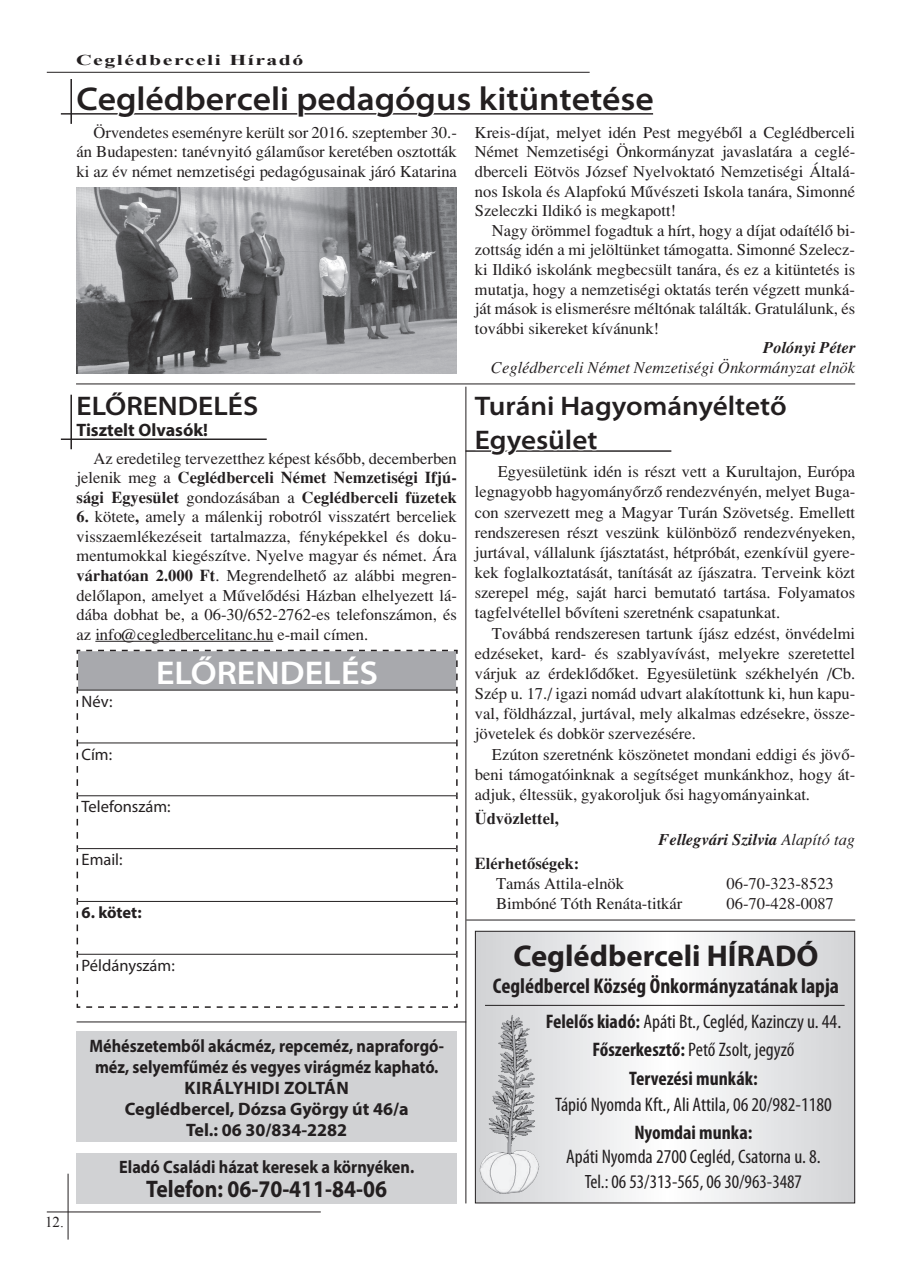
<style>
.page{position:relative;width:902px;height:1280px;background:#fff}
.page>*{position:absolute;margin:0;border:0;box-sizing:border-box;transform-origin:0 0}
.t1{font:600 semi-expanded 33px "Myriad Pro";color:#231f20}
.t2{font:600 semi-expanded 33px "Myriad Pro";color:#fff}
.t3{font:700 30.15px "Myriad Pro";color:#231f20}
.t4{font:600 semi-expanded 27px/33.6px "Myriad Pro";color:#231f20}
.t5{font:700 24px "Myriad Pro";color:#231f20;scale:.9 1}
.t6{font:700 condensed 21.45px "Myriad Pro";color:#231f20}
.t7{font:condensed 19.65px/28.8px "Myriad Pro";color:#231f20;text-align:center}
.t8{font:700 condensed 19.65px "Myriad Pro";color:#231f20}
.t9{font:condensed 19.35px "Myriad Pro";color:#231f20}
.t10{font:700 18px/21px "Myriad Pro";color:#231f20;text-align:center;scale:.9 1}
.t11{font:700 18px "Myriad Pro";color:#231f20}
.t12{font:16.5px/20.1px "H Times";color:#231f20;text-align:justify}
.t13{font:16.5px/19.5px "H Times Bold";color:#231f20}
.t14{font:16.5px "H Times Italic";color:#231f20}
.t15{font:italic 16.5px "H Times Bold";color:#231f20}
.t16{font:16.5px "Myriad Pro";color:#231f20}
.t17{font:700 16.5px "Myriad Pro";letter-spacing:-.005em;color:#231f20}
.t18{font:700 15px "Times New Roman";letter-spacing:.07em;color:#231f20;scale:1.45 1}
.t19{font:15px "Times New Roman";color:#231f20}
.s1{font-family:"H Times"}
.s2{font-family:"H Times Bold"}
.s3{font-family:"H Times Italic";font-style:normal}
.s4{font-weight:700}
</style>
<div class="page">
<hr style="left:47px;top:72px;width:542px;height:1px;background:#231f20">
<hr style="left:47px;top:1211px;width:274px;height:1px;background:#231f20">
<hr style="left:68px;top:1174px;width:1px;height:65px;background:#231f20">
<hr style="left:465px;top:450px;width:206px;height:2px;background:#231f20">
<hr style="left:61px;top:113px;width:592px;height:2px;background:#231f20">
<hr style="left:70px;top:79px;width:2px;height:45px;background:#231f20">
<hr style="left:61px;top:438px;width:206px;height:2px;background:#231f20">
<hr style="left:70px;top:395px;width:2px;height:54px;background:#231f20">
<svg style="left:75px;top:113px;width:63px;height:88px"></svg>
<svg style="left:144px;top:71px;width:129px;height:44px"></svg>
<div style="left:280px;top:85px;width:8px;height:8px;border:3px solid #fff;border-radius:50%"></div>
<svg style="left:295px;top:71px;width:359px;height:44px"></svg>
<hr style="left:95px;top:641px;width:178px;height:1px;background:#231f20">
<hr style="left:78px;top:742px;width:378px;height:1px;background:#231f20">
<hr style="left:78px;top:795px;width:378px;height:1px;background:#231f20">
<hr style="left:78px;top:848px;width:378px;height:1px;background:#231f20">
<hr style="left:78px;top:901px;width:378px;height:1px;background:#231f20">
<svg style="left:76px;top:649px;width:382px;height:84px"></svg>
<svg style="left:77px;top:740px;width:1px;height:46px"></svg>
<svg style="left:456px;top:740px;width:1px;height:46px"></svg>
<svg style="left:77px;top:792px;width:1px;height:47px"></svg>
<svg style="left:456px;top:792px;width:1px;height:47px"></svg>
<svg style="left:77px;top:845px;width:1px;height:46px"></svg>
<svg style="left:456px;top:845px;width:1px;height:46px"></svg>
<svg style="left:77px;top:898px;width:1px;height:46px"></svg>
<svg style="left:456px;top:898px;width:1px;height:46px"></svg>
<svg style="left:76px;top:951px;width:382px;height:57px"></svg>
<svg style="left:472px;top:450px;width:200px;height:2px"></svg>
<svg style="left:477px;top:933px;width:376px;height:268px"></svg>
<div style="left:475px;top:931px;width:380px;height:272px;border:1px solid #231f20"></div>
<hr style="left:485px;top:1005px;width:359px;height:1px;background:#231f20">
<img style="left:475px;top:1012px;width:70px;height:185px">
<img style="left:77px;top:187px;width:380px;height:186px">
<hr style="left:76px;top:384px;width:779px;height:1px;background:#231f20">
<hr style="left:465px;top:387px;width:1px;height:816px;background:#231f20">
<hr style="left:466px;top:920px;width:389px;height:1px;background:#231f20">
<div style="left:77px;top:1032px;width:380px;height:110px;background:#d1d2d4"></div>
<hr style="left:77px;top:1021px;width:389px;height:1px;background:#231f20">
<div style="left:77px;top:1153px;width:380px;height:50px;background:#d1d2d4"></div>
<p class="t19" style="left:45px;top:1211px;width:20px">12.</p>
<p class="t18" style="left:76px;top:50px;width:158px">Ceglédberceli Híradó</p>
<h1 class="t1" style="left:77px;top:80px;width:578px">Ceglédberceli pedagógus kitüntetése</h1>
<p class="t12" style="left:77px;top:123px;width:382px;line-height:19.6px;text-indent:17px">Örvendetes eseményre került sor 2016. szeptember 30.- án Budapesten: tanévnyitó gálaműsor keretében osztották ki az év német nemzetiségi pedagógusainak járó Katarina</p>
<p class="t12" style="left:475px;top:122px;width:382px;line-height:19.6px">Kreis-díjat, melyet idén Pest megyéből a Ceglédberceli Német Nemzetiségi Önkormányzat javaslatára a ceglé&shy;dberceli Eötvös József Nyelvoktató Nemzetiségi Általá&shy;nos Iskola és Alapfokú Művészeti Iskola tanára, Simonné Szeleczki Ildikó is megkapott!</p>
<p class="t12" style="left:475px;top:220px;width:382px;line-height:19.6px;text-indent:17px">Nagy örömmel fogadtuk a hírt, hogy a díjat odaítélő bi&shy;zottság idén a mi jelöltünket támogatta. Simonné Szelecz&shy;ki Ildikó iskolánk megbecsült tanára, és ez a kitüntetés is mutatja, hogy a nemzetiségi oktatás terén végzett munká&shy;ját mások is elismerésre méltónak találták. Gratulálunk, és további sikereket kívánunk!</p>
<p class="t15" style="left:763px;top:339px;width:94px">Polónyi Péter</p>
<p class="t14" style="left:491px;top:358px;width:365px">Ceglédberceli Német Nemzetiségi Önkormányzat elnök</p>
<h3 class="t4" style="left:77px;top:389px;width:183px">ELŐRENDELÉS</h3>
<p class="t11" style="left:77px;top:418px;width:133px">Tisztelt Olvasók!</p>
<p class="t12" style="left:94px;top:448px;width:365px">Az eredetileg tervezetthez képest később, decemberben</p>
<p class="t13" style="left:77px;top:468px;width:382px"><span class="s1">jelenik meg a</span> Ceglédberceli Német Nemzetiségi Ifjú&shy;sági Egyesület <span class="s1">gondozásában a</span> Ceglédberceli füzetek</p>
<p class="t12" style="left:77px;top:507px;width:382px;line-height:19.5px"><span class="s2">6.</span> kötete<span class="s2">,</span> amely a málenkij robotról visszatért berceliek visszaemlékezéseit tartalmazza, fényképekkel és doku&shy;mentumokkal kiegészítve. Nyelve magyar és német. Ára <span class="s2">várhatóan 2.000 Ft</span>. Megrendelhető az alábbi megren&shy;delőlapon, amelyet a Művelődési Házban elhelyezett lá&shy;dába dobhat be, a 06-30/652-2762-es telefonszámon, és az info@cegledbercelitanc.hu e-mail címen.</p>
<h1 class="t2" style="left:156px;top:654px;width:224px">ELŐRENDELÉS</h1>
<p class="t16" style="left:82px;top:691px;width:32px">Név:</p>
<h3 class="t4" style="left:475px;top:389px;width:313px">Turáni Hagyományéltető<br>Egyesület</h3>
<p class="t12" style="left:475px;top:462px;width:382px;text-indent:23px">Egyesületünk idén is részt vett a Kurultajon, Európa legnagyobb hagyományőrző rendezvényén, melyet Buga&shy;con szervezett meg a Magyar Turán Szövetség. Emellett rendszeresen részt veszünk különböző rendezvényeken, jurtával, vállalunk íjásztatást, hétpróbát, ezenkívül gyere&shy;kek foglalkoztatását, tanítását az íjászatra. Terveink közt szerepel még, saját harci bemutató tartása. Folyamatos tagfelvétellel bővíteni szeretnénk csapatunkat.</p>
<p class="t12" style="left:475px;top:623px;width:382px;text-indent:17px">Továbbá rendszeresen tartunk íjász edzést, önvédelmi edzéseket, kard- és szablyavívást, melyekre szeretettel várjuk az érdeklődőket. Egyesületünk székhelyén /Cb.<br>Szép u. 17./ igazi nomád udvart alakítottunk ki, hun kapu&shy;val, földházzal, jurtával, mely alkalmas edzésekre, össze&shy;jövetelek és dobkör szervezésére.</p>
<p class="t12" style="left:475px;top:744px;width:382px;text-indent:17px">Ezúton szeretnénk köszönetet mondani eddigi és jövő&shy;beni támogatóinknak a segítséget munkánkhoz, hogy át&shy;adjuk, éltessük, gyakoroljuk ősi hagyományainkat.</p>
<p class="t13" style="left:475px;top:809px;width:85px">Üdvözlettel,</p>
<p class="t15" style="left:658px;top:830px;width:198px">Fellegvári Szilvia <span class="s3">Alapító tag</span></p>
<p class="t13" style="left:475px;top:853px;width:106px">Elérhetőségek:</p>
<p class="t12" style="left:496px;top:873px;width:129px">Tamás Attila-elnök</p>
<p class="t12" style="left:726px;top:873px;width:109px">06-70-323-8523</p>
<p class="t12" style="left:496px;top:894px;width:188px">Bimbóné Tóth Renáta-titkár</p>
<p class="t12" style="left:726px;top:894px;width:109px">06-70-428-0087</p>
<h2 class="t3" style="left:513px;top:936px;width:307px">Ceglédberceli HÍRADÓ</h2>
<h3 class="t6" style="left:493px;top:973px;width:347px">Ceglédbercel Község Önkormányzatának lapja</h3>
<p class="t7" style="left:545px;top:1006px;width:297px"><span class="s4">Felelős kiadó:</span> Apáti Bt., Cegléd, Kazinczy u. 44.<br><span class="s4">Főszerkesztő:</span> Pető Zsolt, jegyző<br><span class="s4">Tervezési munkák:</span></p>
<p class="t7" style="left:555px;top:1090px;width:278px">Tápió Nyomda Kft., Ali Attila, 06 20/982-1180</p>
<p class="t8" style="left:634px;top:1120px;width:120px">Nyomdai munka:</p>
<p class="t7" style="left:566px;top:1142px;width:256px">Apáti Nyomda 2700 Cegléd, Csatorna u. 8.</p>
<p class="t9" style="left:585px;top:1170px;width:219px">Tel.: 06 53/313-565, 06 30/963-3487</p>
<p class="t16" style="left:82px;top:744px;width:32px">Cím:</p>
<p class="t16" style="left:82px;top:797px;width:91px">Telefonszám:</p>
<p class="t16" style="left:82px;top:849px;width:43px">Email:</p>
<p class="t17" style="left:82px;top:902px;width:62px">6. kötet:</p>
<p class="t16" style="left:82px;top:955px;width:95px">Példányszám:</p>
<p class="t10" style="left:89px;top:1034px;width:395px">Méhészetemből akácméz, repceméz, napraforgó&shy;méz, selyemfűméz és vegyes virágméz kapható.<br>KIRÁLYHIDI ZOLTÁN<br>Ceglédbercel, Dózsa György út 46/a<br>Tel.: 06 30/834-2282</p>
<p class="t10" style="left:119px;top:1156px;width:329px">Eladó Családi házat keresek a környéken.</p>
<h3 class="t5" style="left:146px;top:1173px;width:269px">Telefon: 06-70-411-84-06</h3>
</div>
